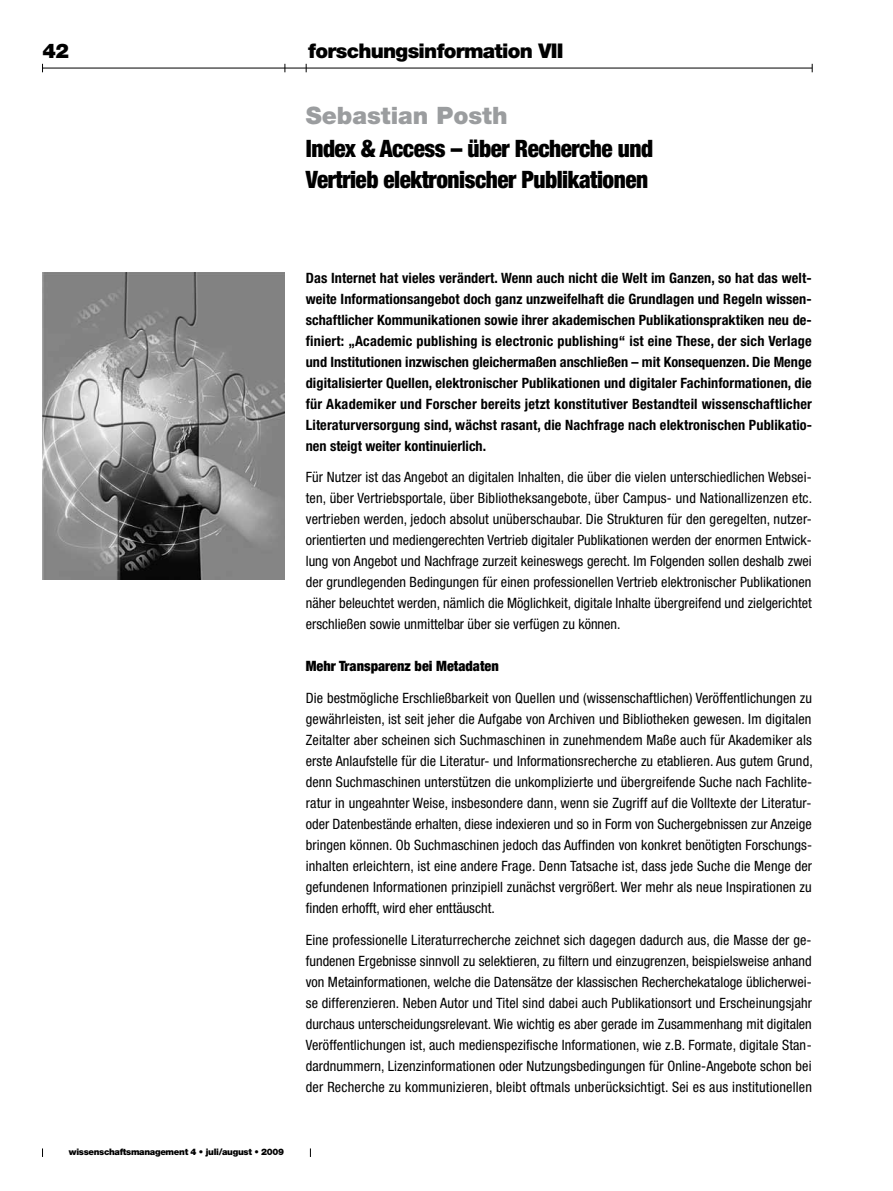
<style>
.page{position:relative;width:893px;height:1191px;background:#fff}
.page>*{position:absolute;margin:0;border:0;box-sizing:border-box;transform-origin:0 0}
.t1{font:900 condensed 24px/31.5px "Helvetica Neue";letter-spacing:-.02em;color:#000}
.t2{font:900 24px "Helvetica Neue";color:#9b9d9f}
.t3{font:900 20.25px "Helvetica Neue";letter-spacing:-.035em;color:#000}
.t4{font:condensed 14.25px/21px "Helvetica Neue";color:#000;text-align:justify}
.t5{font:700 condensed 14.25px/21px "Helvetica Neue";letter-spacing:.005em;color:#000;text-align:justify}
.t6{font:900 condensed 14.25px "Helvetica Neue";color:#000}
.t7{font:900 9px "Helvetica Neue";letter-spacing:-.035em;color:#000}
</style>
<div class="page">
<hr style="left:43px;top:68px;width:769px;height:1px;background:#000">
<img style="left:42px;top:272px;width:243px;height:307px">
<h2 class="t3" style="left:43px;top:39px;width:28px">42</h2>
<h2 class="t3" style="left:308px;top:39px;width:257px">forschungsinformation VII</h2>
<h1 class="t2" style="left:306px;top:102px;width:203px">Sebastian Posth</h1>
<h1 class="t1" style="left:306px;top:132px;width:349px">Index &amp; Access – über Recherche und<br>Vertrieb elektronischer Publikationen</h1>
<p class="t7" style="left:69px;top:1146px;width:217px">wissenschaftsmanagement 4 • juli/august • 2009</p>
<p class="t5" style="left:306px;top:267px;width:508px">Das Internet hat vieles verändert. Wenn auch nicht die Welt im Ganzen, so hat das welt&shy;weite Informationsangebot doch ganz unzweifelhaft die Grundlagen und Regeln wissen&shy;schaftlicher Kommunikationen sowie ihrer akademischen Publikationspraktiken neu de&shy;finiert: „Academic publishing is electronic publishing“ ist eine These, der sich Verlage und Institutionen inzwischen gleichermaßen anschließen – mit Konsequenzen. Die Menge digitalisierter Quellen, elektronischer Publikationen und digitaler Fachinformationen, die für Akademiker und Forscher bereits jetzt konstitutiver Bestandteil wissenschaftlicher Literaturversorgung sind, wächst rasant, die Nachfrage nach elektronischen Publikatio&shy;nen steigt weiter kontinuierlich.</p>
<p class="t4" style="left:306px;top:466px;width:508px">Für Nutzer ist das Angebot an digitalen Inhalten, die über die vielen unterschiedlichen Websei&shy;ten, über Vertriebsportale, über Bibliotheksangebote, über Campus- und Nationallizenzen etc. vertrieben werden, jedoch absolut unüberschaubar. Die Strukturen für den geregelten, nutzer&shy;orientierten und mediengerechten Vertrieb digitaler Publikationen werden der enormen Entwick&shy;lung von Angebot und Nachfrage zurzeit keineswegs gerecht. Im Folgenden sollen deshalb zwei der grundlegenden Bedingungen für einen professionellen Vertrieb elektronischer Publikationen näher beleuchtet werden, nämlich die Möglichkeit, digitale Inhalte übergreifend und zielgerichtet erschließen sowie unmittelbar über sie verfügen zu können.</p>
<p class="t6" style="left:306px;top:657px;width:194px">Mehr Transparenz bei Metadaten</p>
<p class="t4" style="left:306px;top:687px;width:508px">Die bestmögliche Erschließbarkeit von Quellen und (wissenschaftlichen) Veröffentlichungen zu gewährleisten, ist seit jeher die Aufgabe von Archiven und Bibliotheken gewesen. Im digitalen Zeitalter aber scheinen sich Suchmaschinen in zunehmendem Maße auch für Akademiker als erste Anlaufstelle für die Literatur- und Informationsrecherche zu etablieren. Aus gutem Grund, denn Suchmaschinen unterstützen die unkomplizierte und übergreifende Suche nach Fachlite&shy;ratur in ungeahnter Weise, insbesondere dann, wenn sie Zugriff auf die Volltexte der Literatur&shy;oder Datenbestände erhalten, diese indexieren und so in Form von Suchergebnissen zur Anzeige bringen können. Ob Suchmaschinen jedoch das Auffinden von konkret benötigten Forschungs&shy;inhalten erleichtern, ist eine andere Frage. Denn Tatsache ist, dass jede Suche die Menge der gefundenen Informationen prinzipiell zunächst vergrößert. Wer mehr als neue Inspirationen zu finden erhofft, wird eher enttäuscht.</p>
<p class="t4" style="left:306px;top:929px;width:508px">Eine professionelle Literaturrecherche zeichnet sich dagegen dadurch aus, die Masse der ge&shy;fundenen Ergebnisse sinnvoll zu selektieren, zu filtern und einzugrenzen, beispielsweise anhand von Metainformationen, welche die Datensätze der klassischen Recherchekataloge üblicherwei&shy;se differenzieren. Neben Autor und Titel sind dabei auch Publikationsort und Erscheinungsjahr durchaus unterscheidungsrelevant. Wie wichtig es aber gerade im Zusammenhang mit digitalen Veröffentlichungen ist, auch medienspezifische Informationen, wie z.B. Formate, digitale Stan&shy;dardnummern, Lizenzinformationen oder Nutzungsbedingungen für Online-Angebote schon bei der Recherche zu kommunizieren, bleibt oftmals unberücksichtigt. Sei es aus institutionellen</p>
</div>
